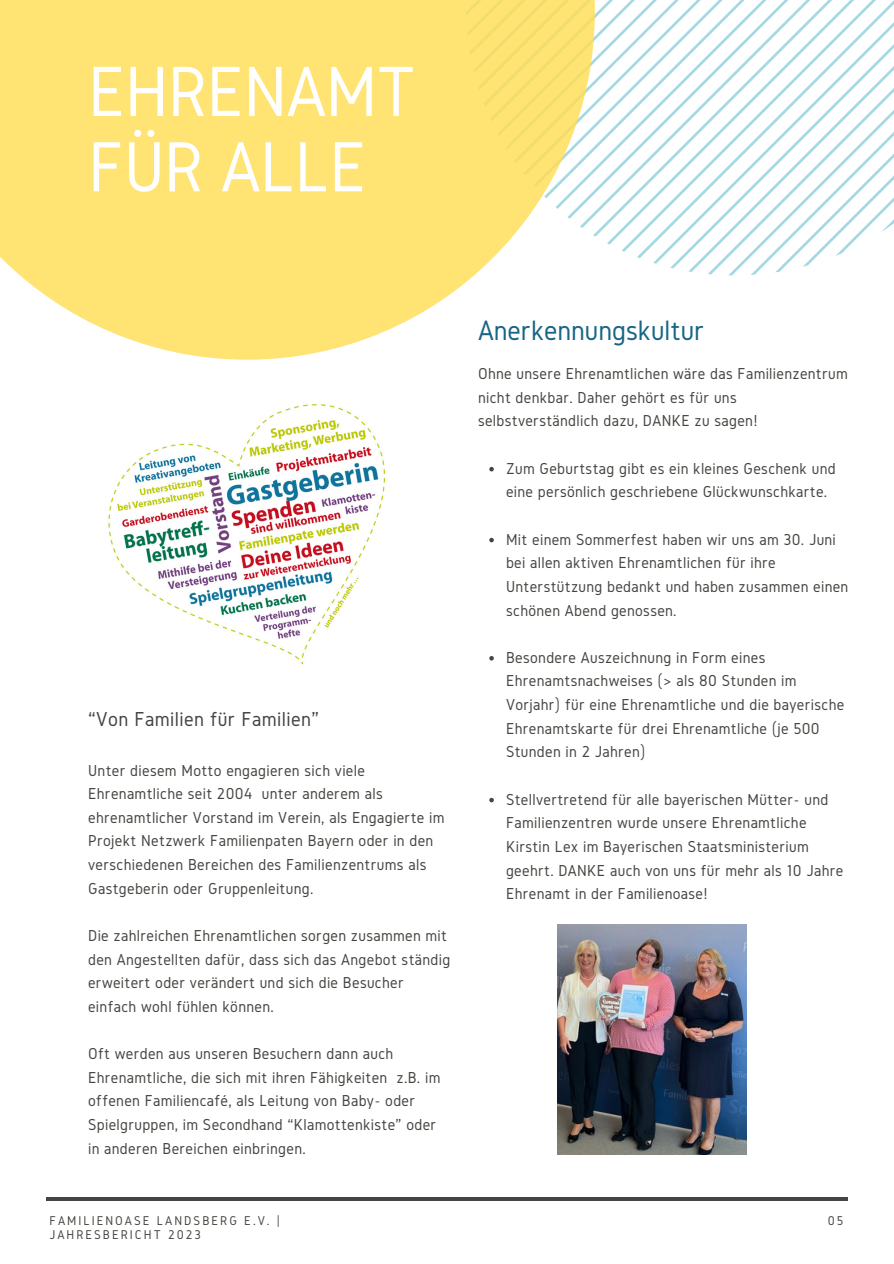
<style>
.page{position:relative;width:894px;height:1264px;background:#fff}
.page>*{position:absolute;margin:0;border:0;box-sizing:border-box;transform-origin:0 0}
.t1{font:73.65px/75.3px "Gidole";letter-spacing:-.01em;color:#fff}
.t2{font:29.1px "Gidole";color:#176585}
.t3{font:21px "Gidole";letter-spacing:.02em;color:#444440}
.t4{font:16.5px/23.7px "Gidole";letter-spacing:.02em;color:#444440}
.t5{font:13.2px/14.7px "Gidole";letter-spacing:.15em;color:#444440}
</style>
<div class="page">
<svg style="left:594px;top:0;width:299px;height:275px"></svg>
<hr style="left:46px;top:1197px;width:801px;height:3px;background:#444440">
<svg style="left:0;top:0;width:594px;height:360px;fill:#ffe373"></svg>
<img style="left:108px;top:404px;width:278px;height:261px">
<img style="left:557px;top:924px;width:189px;height:230px">
<svg style="left:489px;top:467px;width:4px;height:4px"></svg>
<svg style="left:489px;top:538px;width:4px;height:4px"></svg>
<svg style="left:489px;top:656px;width:4px;height:4px"></svg>
<svg style="left:489px;top:797px;width:4px;height:5px"></svg>
<h4 class="t1" style="left:88px;top:53px;width:329px">EHRENAMT<br>FÜR ALLE</h4>
<p class="t3" style="left:88px;top:707px;width:232px">“Von Familien für Familien”</p>
<p class="t4" style="left:88px;top:758px;width:358px">Unter diesem Motto engagieren sich viele Ehrenamtliche seit 2004 unter anderem als ehrenamtlicher Vorstand im Verein, als Engagierte im Projekt Netzwerk Familienpaten Bayern oder in den verschiedenen Bereichen des Familienzentrums als Gastgeberin oder Gruppenleitung.</p>
<p class="t4" style="left:88px;top:923px;width:363px">Die zahlreichen Ehrenamtlichen sorgen zusammen mit den Angestellten dafür, dass sich das Angebot ständig erweitert oder verändert und sich die Besucher einfach wohl fühlen können.</p>
<p class="t4" style="left:88px;top:1041px;width:353px">Oft werden aus unseren Besuchern dann auch Ehrenamtliche, die sich mit ihren Fähigkeiten z.B. im offenen Familiencafé, als Leitung von Baby- oder Spielgruppen, im Secondhand “Klamottenkiste” oder in anderen Bereichen einbringen.</p>
<p class="t2" style="left:478px;top:314px;width:228px">Anerkennungskultur</p>
<h3 class="t4" style="left:478px;top:361px;width:371px">Ohne unsere Ehrenamtlichen wäre das Familienzentrum nicht denkbar. Daher gehört es für uns selbstverständlich dazu, DANKE zu sagen!</h3>
<h4 class="t4" style="left:506px;top:456px;width:331px">Zum Geburtstag gibt es ein kleines Geschenk und eine persönlich geschriebene Glückwunschkarte.</h4>
<h4 class="t4" style="left:506px;top:527px;width:343px">Mit einem Sommerfest haben wir uns am 30. Juni bei allen aktiven Ehrenamtlichen für ihre Unterstützung bedankt und haben zusammen einen schönen Abend genossen.</h4>
<h4 class="t4" style="left:506px;top:645px;width:339px">Besondere Auszeichnung in Form eines Ehrenamtsnachweises (&gt; als 80 Stunden im Vorjahr) für eine Ehrenamtliche und die bayerische Ehrenamtskarte für drei Ehrenamtliche (je 500<br>Stunden in 2 Jahren)</h4>
<p class="t4" style="left:506px;top:787px;width:339px">Stellvertretend für alle bayerischen Mütter- und Familienzentren wurde unsere Ehrenamtliche Kirstin Lex im Bayerischen Staatsministerium geehrt. DANKE auch von uns für mehr als 10 Jahre Ehrenamt in der Familienoase!</p>
<p class="t5" style="left:49px;top:1212px;width:232px">FAMILIENOASE LANDSBERG E.V. |<br>JAHRESBERICHT 2023</p>
<h2 class="t5" style="left:827px;top:1212px;width:17px">05</h2>
</div>
